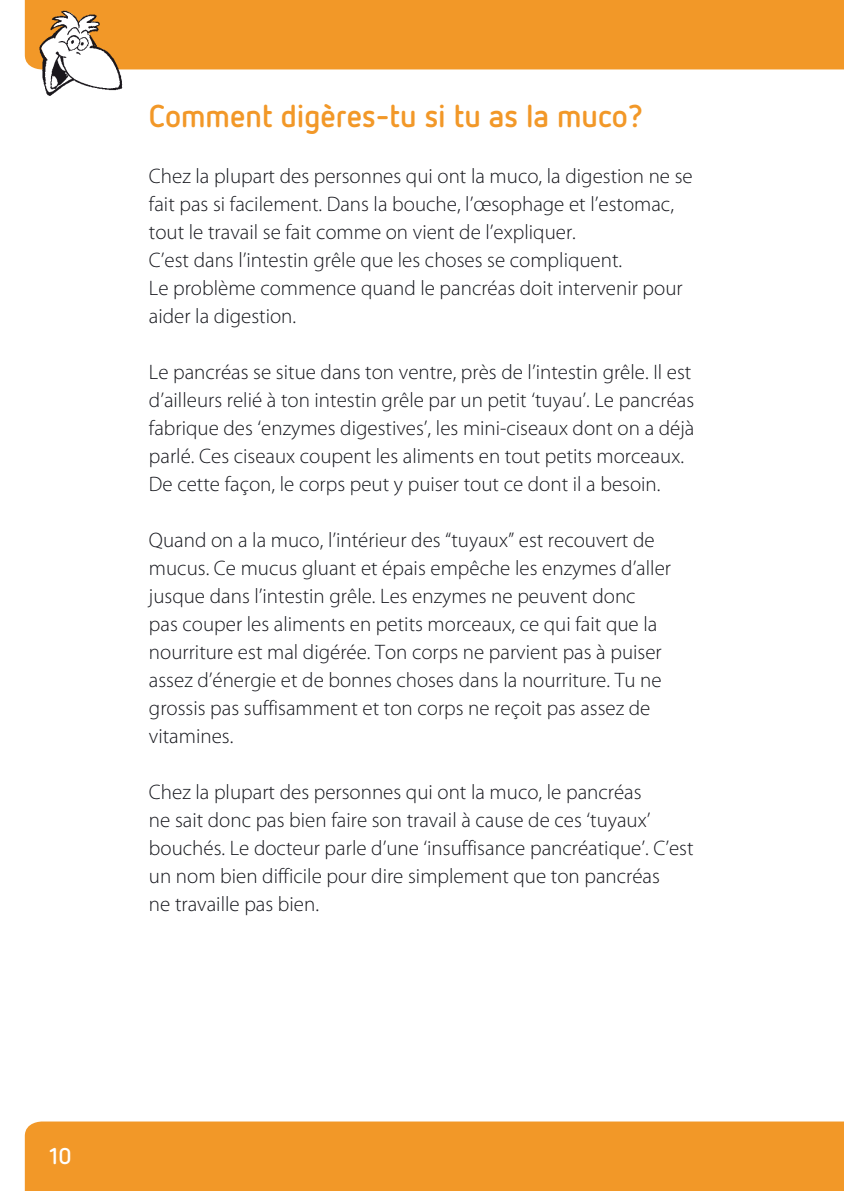
<style>
.page{position:relative;width:844px;height:1191px;background:#fff}
.page>*{position:absolute;margin:0;border:0;box-sizing:border-box;transform-origin:0 0}
.t1{font:700 31.5px "Netto";color:#f29828}
.t2{font:700 22.75px "Netto";color:#fff}
.t3{font:300 21px/28px "Myriad Pro";color:#16171d}
</style>
<div class="page">
<div style="left:25px;top:0;width:818px;height:69px;background:#f29828"></div>
<div style="left:25px;top:1121px;width:818px;height:70px;background:#f29828"></div>
<svg style="left:843px;top:0;width:1px;height:69px"></svg>
<svg style="left:843px;top:1121px;width:1px;height:70px"></svg>
<img style="left:29px;top:2px;width:104px;height:94px">
<h1 class="t1" style="left:149px;top:96px;width:495px">Comment digères-tu si tu as la muco?</h1>
<p class="t3" style="left:149px;top:162px;width:545px">Chez la plupart des personnes qui ont la muco, la digestion ne se fait pas si facilement. Dans la bouche, l’œsophage et l’estomac, tout le travail se fait comme on vient de l’expliquer.<br>C’est dans l’intestin grêle que les choses se compliquent.<br>Le problème commence quand le pancréas doit intervenir pour aider la digestion.</p>
<p class="t3" style="left:149px;top:358px;width:547px">Le pancréas se situe dans ton ventre, près de l’intestin grêle. Il est d’ailleurs relié à ton intestin grêle par un petit ‘tuyau’. Le pancréas fabrique des ‘enzymes digestives’, les mini-ciseaux dont on a déjà parlé. Ces ciseaux coupent les aliments en tout petits morceaux.<br>De cette façon, le corps peut y puiser tout ce dont il a besoin.</p>
<p class="t3" style="left:149px;top:526px;width:523px">Quand on a la muco, l’intérieur des “tuyaux” est recouvert de mucus. Ce mucus gluant et épais empêche les enzymes d’aller jusque dans l’intestin grêle. Les enzymes ne peuvent donc<br>pas couper les aliments en petits morceaux, ce qui fait que la nourriture est mal digérée. Ton corps ne parvient pas à puiser assez d’énergie et de bonnes choses dans la nourriture. Tu ne grossis pas suffisamment et ton corps ne reçoit pas assez de vitamines.</p>
<p class="t3" style="left:149px;top:778px;width:546px">Chez la plupart des personnes qui ont la muco, le pancréas<br>ne sait donc pas bien faire son travail à cause de ces ‘tuyaux’ bouchés. Le docteur parle d’une ‘insuffisance pancréatique’. C’est un nom bien difficile pour dire simplement que ton pancréas<br>ne travaille pas bien.</p>
<p class="t2" style="left:50px;top:1141px;width:23px">10</p>
</div>
